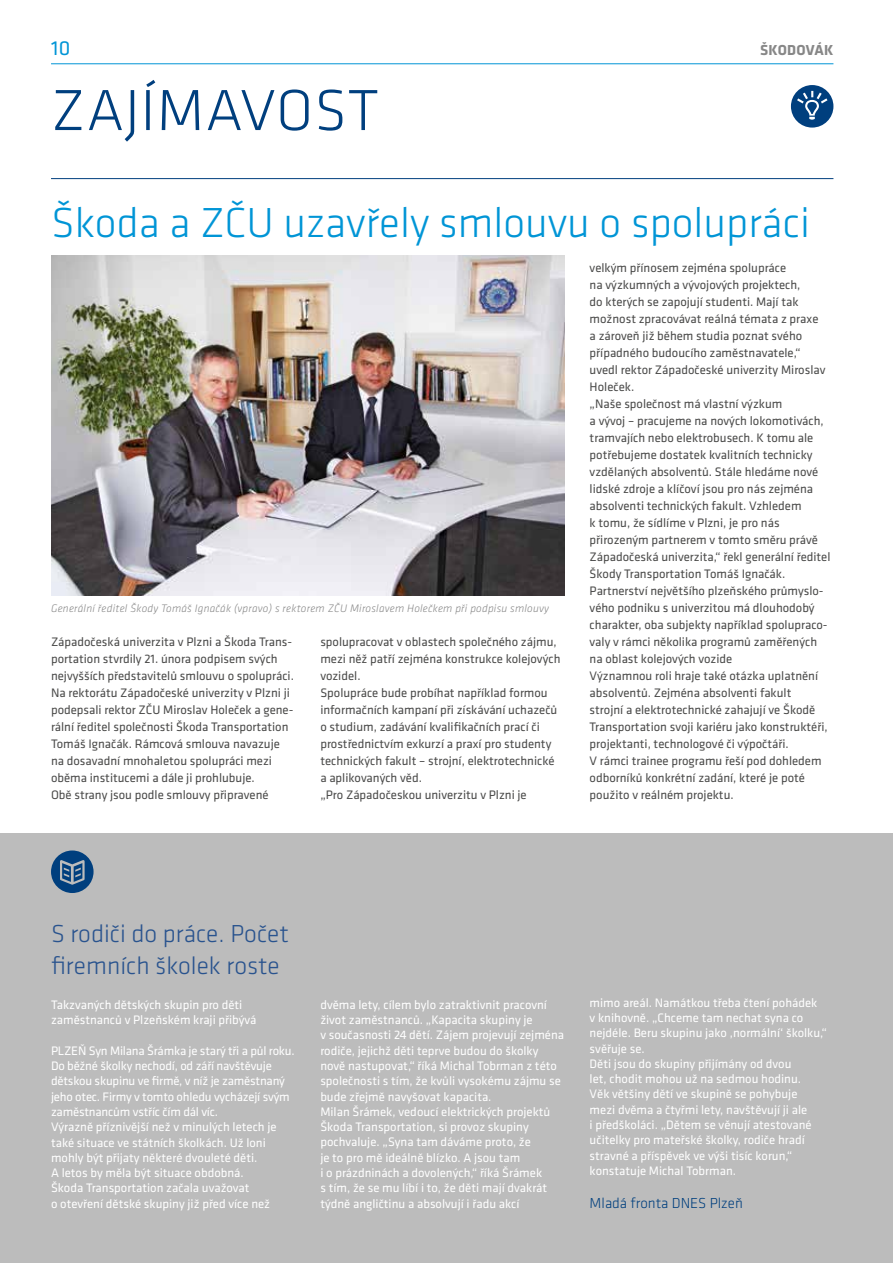
<style>
.page{position:relative;width:893px;height:1263px;background:#fff}
.page>*{position:absolute;margin:0;border:0;box-sizing:border-box;transform-origin:0 0}
.t1{font:300 60px "Klavika";letter-spacing:.02em;color:#003f7e}
.t2{font:300 43.5px "Klavika";color:#0095d6}
.t3{font:300 25.5px/32.4px "Klavika";color:#29538e}
.t4{font:21px "Klavika";color:#0095d6}
.t5{font:300 15px "Klavika";color:#003f7e}
.t6{font:700 15px "Klavika";letter-spacing:.02em;color:#878787}
.t7{font:12.75px/17px "Klavika";color:#4a4a49}
.t8{font:12.75px/15.3px "Klavika";color:#fff}
.t9{font:italic 300 11.25px "Klavika";letter-spacing:.02em;color:#878787}
</style>
<div class="page">
<hr style="left:51px;top:178px;width:782px;height:1px;background:#003f7e">
<svg style="left:791px;top:85px;width:42px;height:43px"></svg>
<img style="left:51px;top:255px;width:513px;height:340px">
<div style="left:0;top:833px;width:893px;height:430px;background:#bcbcbc"></div>
<svg style="left:51px;top:850px;width:43px;height:43px"></svg>
<hr style="left:51px;top:63px;width:782px;height:1px;background:#0095d6">
<h3 class="t4" style="left:51px;top:35px;width:21px">10</h3>
<p class="t6" style="left:760px;top:39px;width:75px">ŠKODOVÁK</p>
<h1 class="t1" style="left:51px;top:74px;width:329px">ZAJÍMAVOST</h1>
<h2 class="t2" style="left:51px;top:196px;width:760px">Škoda a ZČU uzavřely smlouvu o spolupráci</h2>
<p class="t9" style="left:51px;top:602px;width:499px">Generální ředitel Škody Tomáš Ignačák (vpravo) s rektorem ZČU Miroslavem Holečkem při podpisu smlouvy</p>
<p class="t7" style="left:51px;top:633px;width:244px">Západočeská univerzita v Plzni a Škoda Trans&shy;portation stvrdily 21. února podpisem svých nejvyšších představitelů smlouvu o spolupráci.<br>Na rektorátu Západočeské univerzity v Plzni ji podepsali rektor ZČU Miroslav Holeček a gene&shy;rální ředitel společnosti Škoda Transportation Tomáš Ignačák. Rámcová smlouva navazuje na dosavadní mnohaletou spolupráci mezi oběma institucemi a dále ji prohlubuje.<br>Obě strany jsou podle smlouvy připravené</p>
<p class="t7" style="left:320px;top:633px;width:242px">spolupracovat v oblastech společného zájmu, mezi něž patří zejména konstrukce kolejových vozidel.<br>Spolupráce bude probíhat například formou informačních kampaní při získávání uchazečů o studium, zadávání kvalifikačních prací či prostřednictvím exkurzí a praxí pro studenty technických fakult – strojní, elektrotechnické a aplikovaných věd.<br>„Pro Západočeskou univerzitu v Plzni je</p>
<p class="t7" style="left:590px;top:259px;width:242px">velkým přínosem zejména spolupráce<br>na výzkumných a vývojových projektech,<br>do kterých se zapojují studenti. Mají tak možnost zpracovávat reálná témata z praxe<br>a zároveň již během studia poznat svého případného budoucího zaměstnavatele,“ uvedl rektor Západočeské univerzity Miroslav Holeček.<br>„Naše společnost má vlastní výzkum<br>a vývoj – pracujeme na nových lokomotivách, tramvajích nebo elektrobusech. K tomu ale potřebujeme dostatek kvalitních technicky vzdělaných absolventů. Stále hledáme nové lidské zdroje a klíčoví jsou pro nás zejména absolventi technických fakult. Vzhledem<br>k tomu, že sídlíme v Plzni, je pro nás přirozeným partnerem v tomto směru právě Západočeská univerzita,“ řekl generální ředitel Škody Transportation Tomáš Ignačák.<br>Partnerství největšího plzeňského průmyslo&shy;vého podniku s univerzitou má dlouhodobý charakter, oba subjekty například spolupraco&shy;valy v rámci několika programů zaměřených na oblast kolejových vozide<br>Významnou roli hraje také otázka uplatnění absolventů. Zejména absolventi fakult<br>strojní a elektrotechnické zahajují ve Škodě Transportation svoji kariéru jako konstruktéři, projektanti, technologové či výpočtáři.<br>V rámci trainee programu řeší pod dohledem odborníků konkrétní zadání, které je poté použito v reálném projektu.</p>
<h3 class="t3" style="left:51px;top:917px;width:239px">S rodiči do práce. Počet firemních školek roste</h3>
<p class="t8" style="left:51px;top:996px;width:207px">Takzvaných dětských skupin pro děti zaměstnanců v Plzeňském kraji přibývá</p>
<p class="t8" style="left:51px;top:1042px;width:245px">PLZEŇ Syn Milana Šrámka je starý tři a půl roku.<br>Do běžné školky nechodí, od září navštěvuje dětskou skupinu ve firmě, v níž je zaměstnaný jeho otec. Firmy v tomto ohledu vycházejí svým zaměstnancům vstříc čím dál víc.<br>Výrazně příznivější než v minulých letech je také situace ve státních školkách. Už loni mohly být přijaty některé dvouleté děti.<br>A letos by měla být situace obdobná.<br>Škoda Transportation začala uvažovat<br>o otevření dětské skupiny již před více než</p>
<p class="t8" style="left:320px;top:996px;width:245px">dvěma lety, cílem bylo zatraktivnit pracovní život zaměstnanců. „Kapacita skupiny je<br>v současnosti 24 dětí. Zájem projevují zejména rodiče, jejichž děti teprve budou do školky nově nastupovat,“ říká Michal Tobrman z této společnosti s tím, že kvůli vysokému zájmu se bude zřejmě navyšovat kapacita.<br>Milan Šrámek, vedoucí elektrických projektů Škoda Transportation, si provoz skupiny pochvaluje. „Syna tam dáváme proto, že<br>je to pro mě ideálně blízko. A jsou tam<br>i o prázdninách a dovolených,“ říká Šrámek<br>s tím, že se mu líbí i to, že děti mají dvakrát týdně angličtinu a absolvují i řadu akcí</p>
<p class="t8" style="left:590px;top:994px;width:239px">mimo areál. Namátkou třeba čtení pohádek<br>v knihovně. „Chceme tam nechat syna co nejdéle. Beru skupinu jako ‚normální‘ školku,“ svěřuje se.<br>Děti jsou do skupiny přijímány od dvou<br>let, chodit mohou už na sedmou hodinu.<br>Věk většiny dětí ve skupině se pohybuje<br>mezi dvěma a čtyřmi lety, navštěvují ji ale<br>i předškoláci. „Dětem se věnují atestované učitelky pro mateřské školky, rodiče hradí stravné a příspěvek ve výši tisíc korun,“ konstatuje Michal Tobrman.</p>
<p class="t5" style="left:590px;top:1194px;width:155px">Mladá fronta DNES Plzeň</p>
</div>
